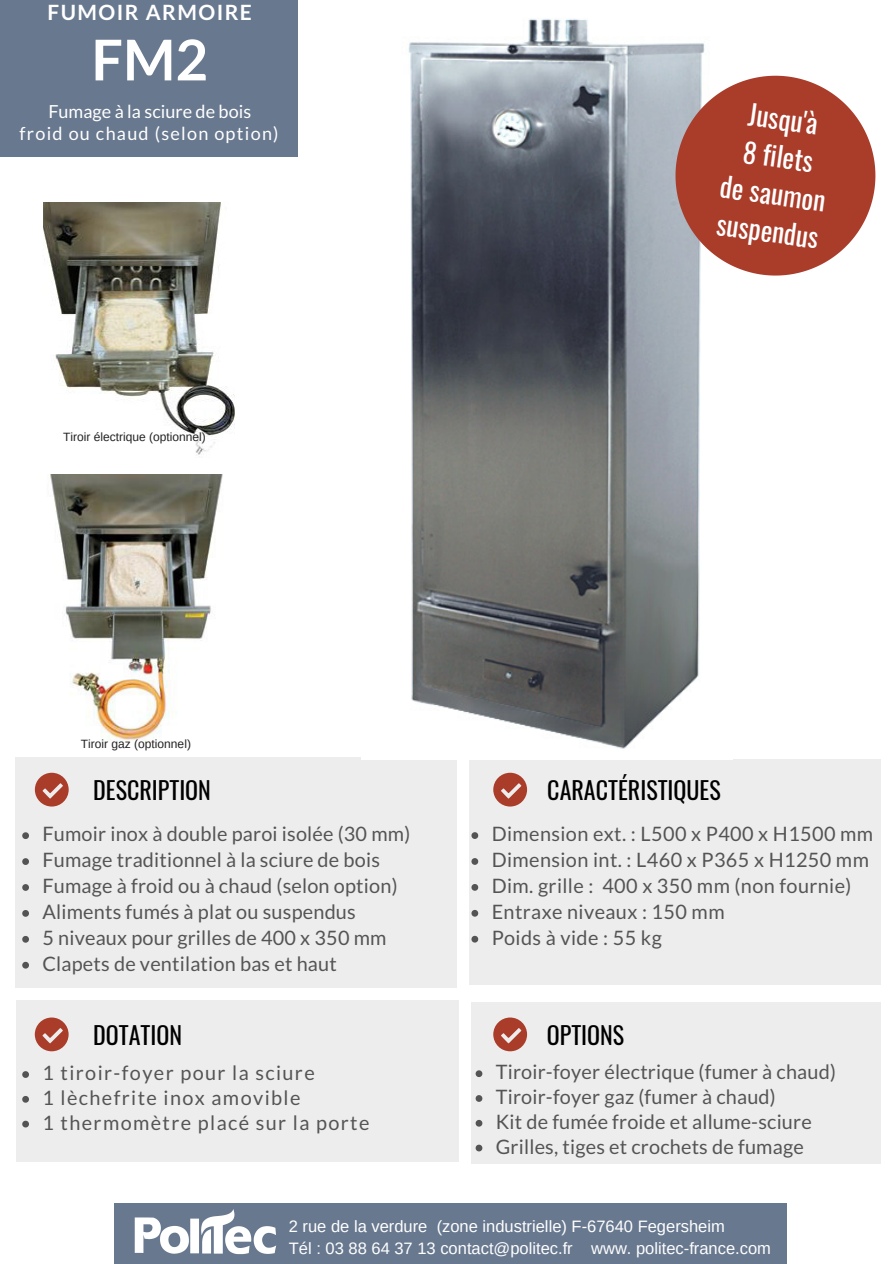
<style>
.page{position:relative;width:894px;height:1264px;background:#fff}
.page>*{position:absolute;margin:0;border:0;box-sizing:border-box;transform-origin:0 0}
.t1{font:700 56.25px "Lato";color:#fff}
.t2{font:27.3px/37.5px "Oswald";color:#fff;text-align:center}
.t3{font:24px "Oswald";color:#000}
.t4{font:700 21px "Lato";letter-spacing:.07em;color:#fff}
.t5{font:19.8px/26px "Lato";letter-spacing:.01em;color:#545454}
.t6{font:19.8px/24.8px "Lato";letter-spacing:.07em;color:#545454}
.t7{font:18px/21.6px "Lato";letter-spacing:.07em;color:#fff;text-align:center}
.t8{font:16.5px/22.5px "Arimo";color:#fff}
.t9{font:12px "Arimo";color:#222}
</style>
<div class="page">
<img style="left:43px;top:202px;width:191px;height:254px">
<img style="left:50px;top:475px;width:173px;height:266px">
<div style="left:15px;top:757px;width:441px;height:230px;background:#ededed"></div>
<svg style="left:35px;top:772px;width:34px;height:34px"></svg>
<div style="left:16px;top:1000px;width:443px;height:161px;background:#ededed"></div>
<div style="left:469px;top:759px;width:411px;height:225px;background:#ededed"></div>
<svg style="left:493px;top:772px;width:34px;height:34px"></svg>
<svg style="left:35px;top:1017px;width:34px;height:34px"></svg>
<div style="left:472px;top:1002px;width:408px;height:161px;background:#ededed"></div>
<svg style="left:493px;top:1017px;width:34px;height:34px"></svg>
<div style="left:114px;top:1203px;width:672px;height:60px;background:#68788f"></div>
<img style="left:134px;top:1209px;width:142px;height:46px">
<img style="left:361px;top:18px;width:344px;height:741px">
<svg style="left:662px;top:63px;width:214px;height:225px;fill:#aa3c2a"></svg>
<div style="left:0;top:0;width:297px;height:157px;background:#68788f"></div>
<svg style="left:22px;top:832px;width:7px;height:7px"></svg>
<svg style="left:22px;top:858px;width:7px;height:7px"></svg>
<svg style="left:22px;top:884px;width:7px;height:6px"></svg>
<svg style="left:22px;top:910px;width:7px;height:6px"></svg>
<svg style="left:22px;top:936px;width:7px;height:6px"></svg>
<svg style="left:22px;top:961px;width:7px;height:7px"></svg>
<svg style="left:22px;top:1071px;width:7px;height:6px"></svg>
<svg style="left:22px;top:1096px;width:7px;height:6px"></svg>
<svg style="left:22px;top:1120px;width:7px;height:7px"></svg>
<svg style="left:471px;top:832px;width:7px;height:7px"></svg>
<svg style="left:471px;top:858px;width:7px;height:6px"></svg>
<svg style="left:471px;top:884px;width:7px;height:6px"></svg>
<svg style="left:471px;top:910px;width:7px;height:6px"></svg>
<svg style="left:471px;top:935px;width:7px;height:7px"></svg>
<svg style="left:475px;top:1070px;width:7px;height:7px"></svg>
<svg style="left:475px;top:1095px;width:7px;height:6px"></svg>
<svg style="left:475px;top:1120px;width:7px;height:6px"></svg>
<svg style="left:475px;top:1144px;width:7px;height:7px"></svg>
<p class="t4" style="left:47px;top:0;width:206px">FUMOIR ARMOIRE</p>
<h1 class="t1" style="left:91px;top:25px;width:118px">FM2</h1>
<p class="t7" style="left:20px;top:100px;width:260px">Fumage à la sciure de bois<br>froid ou chaud (selon option)</p>
<p class="t9" style="left:63px;top:430px;width:144px">Tiroir électrique (optionnel)</p>
<h2 class="t2" style="left:733px;top:92px;width:107px;rotate:8deg">Jusqu'à<br>8 filets<br>de saumon suspendus</h2>
<p class="t9" style="left:81px;top:737px;width:112px">Tiroir gaz (optionnel)</p>
<p class="t3" style="left:93px;top:771px;width:119px">DESCRIPTION</p>
<p class="t5" style="left:42px;top:820px;width:369px">Fumoir inox à double paroi isolée (30 mm)<br>Fumage traditionnel à la sciure de bois Fumage à froid ou à chaud (selon option)<br>Aliments fumés à plat ou suspendus<br>5 niveaux pour grilles de 400 x 350 mm Clapets de ventilation bas et haut</p>
<p class="t3" style="left:93px;top:1016px;width:90px">DOTATION</p>
<p class="t6" style="left:42px;top:1060px;width:328px">1 tiroir-foyer pour la sciure<br>1 lèchefrite inox amovible<br>1 thermomètre placé sur la porte</p>
<p class="t3" style="left:547px;top:771px;width:175px">CARACTÉRISTIQUES</p>
<p class="t5" style="left:491px;top:820px;width:383px">Dimension ext. : L500 x P400 x H1500 mm<br>Dimension int. : L460 x P365 x H1250 mm<br>Dim. grille : 400 x 350 mm (non fournie)<br>Entraxe niveaux : 150 mm<br>Poids à vide : 55 kg</p>
<p class="t3" style="left:546px;top:1016px;width:79px">OPTIONS</p>
<p class="t5" style="left:495px;top:1059px;width:341px;line-height:24.8px">Tiroir-foyer électrique (fumer à chaud)<br>Tiroir-foyer gaz (fumer à chaud)<br>Kit de fumée froide et allume-sciure Grilles, tiges et crochets de fumage</p>
<p class="t8" style="left:289px;top:1214px;width:483px">2 rue de la verdure (zone industrielle) F-67640 Fegersheim<br>Tél : 03 88 64 37 13 contact@politec.fr www. politec-france.com</p>
</div>
